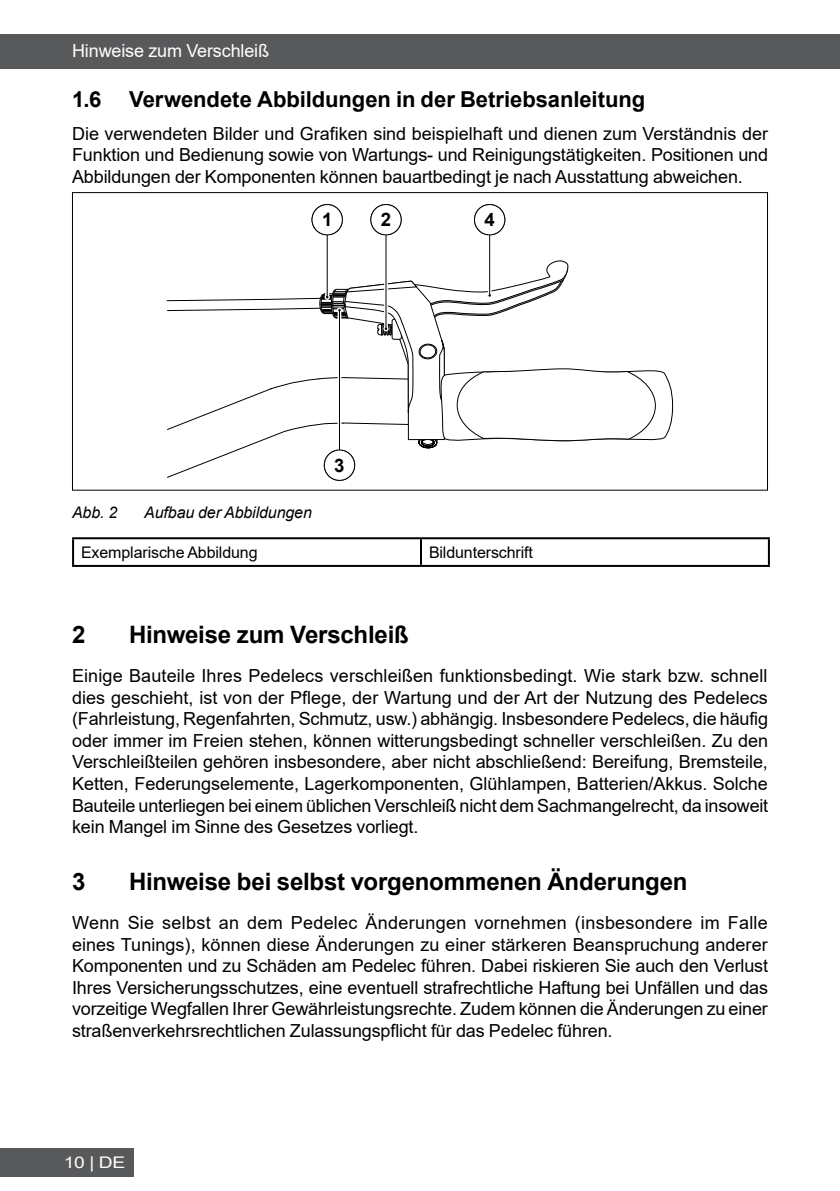
<style>
.page{position:relative;width:840px;height:1191px;background:#fff}
.page>*{position:absolute;margin:0;border:0;box-sizing:border-box;transform-origin:0 0}
.t1{font:700 24px "Arial";letter-spacing:-.01em;color:#000}
.t2{font:700 22px "Arial";letter-spacing:-.005em;color:#000}
.t3{font:700 18.6px "Arial";color:#000}
.Fließtext{font:18px/21.6px "Arial";letter-spacing:-.01em;color:#000;text-align:justify}
.t4{font:18px "Arial";letter-spacing:-.01em;color:#fff}
.Bildlegende{font:16px "Arial";letter-spacing:-.01em;color:#000}
.t5{font:italic 16px "Arial";letter-spacing:-.01em;color:#000}
.t6{font:16px "Arial";color:#fff;scale:1.2 1}
</style>
<div class="page">
<div style="left:0;top:1148px;width:134px;height:28px;background:#58595b"></div>
<div style="left:0;top:34px;width:839px;height:34px;background:#58595b"></div>
<div style="left:310px;top:203px;width:34px;height:34px;border:4px solid #fff;border-radius:50%"></div>
<svg style="left:325px;top:235px;width:4px;height:25px"></svg>
<hr style="left:326px;top:220px;width:1px;height:77px;background:#000">
<div style="left:312px;top:204px;width:30px;height:31px;background:#fff;border-radius:50%"></div>
<div style="left:311px;top:204px;width:31px;height:31px;border:1px solid #000;border-radius:50%"></div>
<div style="left:369px;top:203px;width:34px;height:34px;border:4px solid #fff;border-radius:50%"></div>
<hr style="left:384px;top:220px;width:3px;height:109px;background:#fff">
<hr style="left:385px;top:220px;width:1px;height:109px;background:#000">
<div style="left:370px;top:204px;width:31px;height:31px;background:#fff;border-radius:50%"></div>
<div style="left:370px;top:204px;width:31px;height:31px;border:1px solid #000;border-radius:50%"></div>
<div style="left:322px;top:448px;width:34px;height:34px;border:4px solid #fff;border-radius:50%"></div>
<svg style="left:324px;top:450px;width:30px;height:30px"></svg>
<div style="left:323px;top:449px;width:32px;height:32px;border:1px solid #000;border-radius:50%"></div>
<div style="left:472px;top:203px;width:34px;height:34px;border:4px solid #fff;border-radius:50%"></div>
<svg style="left:487px;top:235px;width:4px;height:25px"></svg>
<hr style="left:489px;top:220px;width:1px;height:75px;background:#000">
<div style="left:474px;top:204px;width:30px;height:31px;background:#fff;border-radius:50%"></div>
<div style="left:474px;top:204px;width:31px;height:31px;border:1px solid #000;border-radius:50%"></div>
<svg style="left:166px;top:260px;width:506px;height:218px"></svg>
<hr style="left:72px;top:537px;width:349px;height:2px;background:#000">
<hr style="left:72px;top:539px;width:2px;height:26px;background:#000">
<hr style="left:421px;top:537px;width:348px;height:2px;background:#000">
<hr style="left:420px;top:539px;width:2px;height:26px;background:#000">
<hr style="left:767px;top:539px;width:2px;height:26px;background:#000">
<hr style="left:72px;top:565px;width:349px;height:2px;background:#000">
<hr style="left:421px;top:565px;width:348px;height:2px;background:#000">
<p class="t4" style="left:72px;top:39px;width:198px">Hinweise zum Verschleiß</p>
<p class="t2" style="left:72px;top:83px;width:31px">1.6</p>
<p class="t2" style="left:129px;top:83px;width:517px">Verwendete Abbildungen in der Betriebsanleitung</p>
<p class="Fließtext" style="left:72px;top:122px;width:697px">Die verwendeten Bilder und Grafiken sind beispielhaft und dienen zum Verständnis der Funktion und Bedienung sowie von Wartungs- und Reinigungstätigkeiten. Positionen und Abbildungen der Komponenten können bauartbedingt je nach Ausstattung abweichen.</p>
<p class="t3" style="left:322px;top:207px;width:12px">1</p>
<p class="t3" style="left:380px;top:207px;width:12px">2</p>
<p class="t3" style="left:484px;top:207px;width:12px">4</p>
<p class="t3" style="left:334px;top:452px;width:12px">3</p>
<p class="t5" style="left:72px;top:502px;width:47px">Abb. 2</p>
<p class="t5" style="left:144px;top:502px;width:169px">Aufbau der Abbildungen</p>
<p class="Bildlegende" style="left:81px;top:541px;width:178px">Exemplarische Abbildung</p>
<p class="Bildlegende" style="left:429px;top:541px;width:105px">Bildunterschrift</p>
<p class="t1" style="left:72px;top:618px;width:15px">2</p>
<p class="t1" style="left:129px;top:618px;width:281px">Hinweise zum Verschleiß</p>
<p class="Fließtext" style="left:72px;top:665px;width:697px">Einige Bauteile Ihres Pedelecs verschleißen funktionsbedingt. Wie stark bzw. schnell dies geschieht, ist von der Pflege, der Wartung und der Art der Nutzung des Pedelecs (Fahrleistung, Regenfahrten, Schmutz, usw.) abhängig. Insbesondere Pedelecs, die häufig oder immer im Freien stehen, können witterungsbedingt schneller verschleißen. Zu den Verschleißteilen gehören insbesondere, aber nicht abschließend: Bereifung, Bremsteile, Ketten, Federungselemente, Lagerkomponenten, Glühlampen, Batterien/Akkus. Solche Bauteile unterliegen bei einem üblichen Verschleiß nicht dem Sachmangelrecht, da insoweit kein Mangel im Sinne des Gesetzes vorliegt.</p>
<p class="t1" style="left:72px;top:865px;width:15px">3</p>
<p class="t1" style="left:129px;top:865px;width:559px">Hinweise bei selbst vorgenommenen Änderungen</p>
<p class="Fließtext" style="left:72px;top:911px;width:697px">Wenn Sie selbst an dem Pedelec Änderungen vornehmen (insbesondere im Falle eines Tunings), können diese Änderungen zu einer stärkeren Beanspruchung anderer Komponenten und zu Schäden am Pedelec führen. Dabei riskieren Sie auch den Verlust Ihres Versicherungsschutzes, eine eventuell strafrechtliche Haftung bei Unfällen und das vorzeitige Wegfallen Ihrer Gewährleistungsrechte. Zudem können die Änderungen zu einer straßenverkehrsrechtlichen Zulassungspflicht für das Pedelec führen.</p>
<p class="t6" style="left:64px;top:1151px;width:53px">10 | DE</p>
</div>
